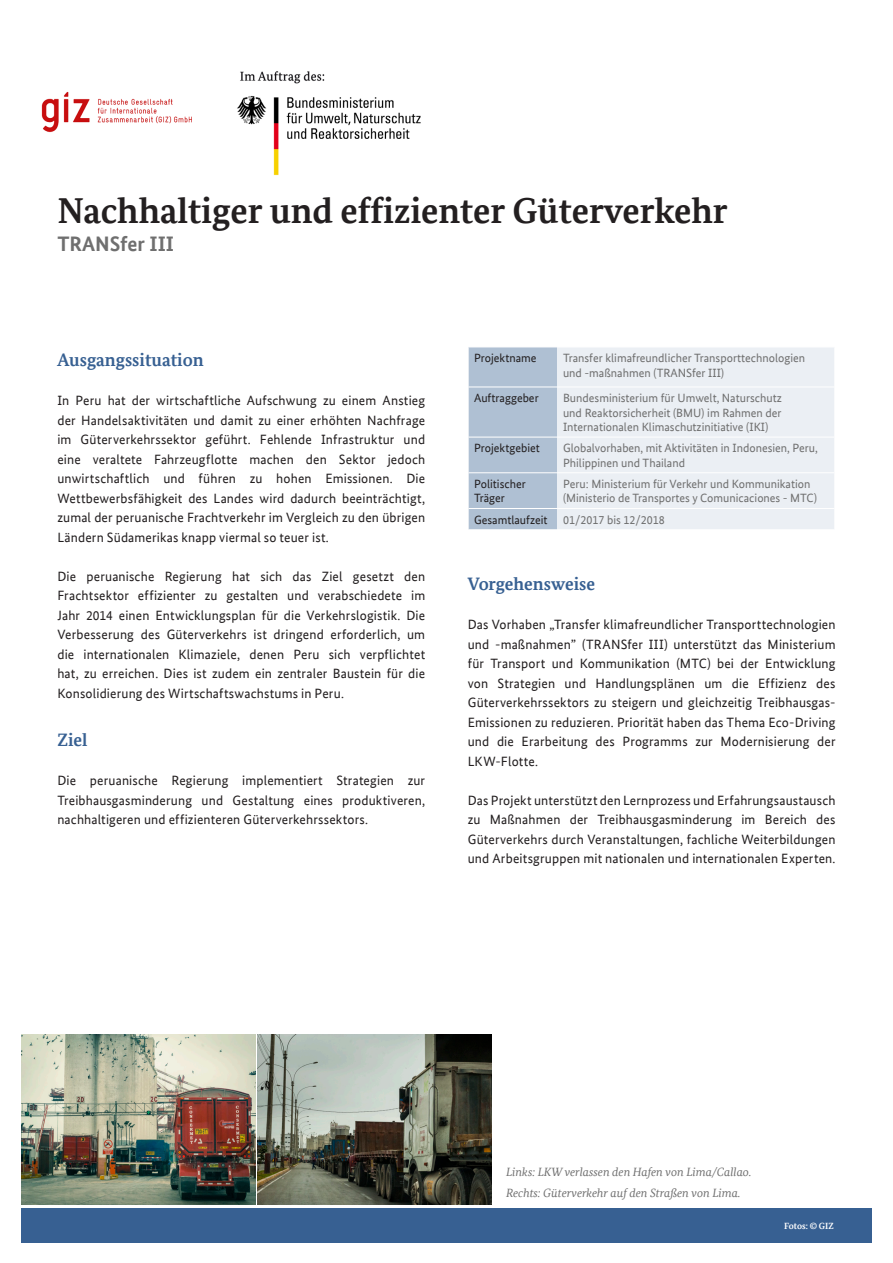
<style>
.page{position:relative;width:893px;height:1263px;background:#fff}
.page>*{position:absolute;margin:0;border:0;box-sizing:border-box;transform-origin:0 0}
.Subheadline{font:700 36px "Bundes Serif Office";color:#231f20}
.Subheadline-2{font:700 21px "Bundes Sans Office";color:#6f6f6f}
.Paragraph{font:700 18px "Bundes Serif Office";letter-spacing:-.005em;color:#376092}
.Überschrift1{font:700 18px "Bundes Serif Office";color:#376092}
.Paragraph-2{font:13.5px/19.5px "Bundes Sans Office";letter-spacing:.01em;color:#231f20;text-align:justify}
.Project_information{font:12px/14.4px "Bundes Sans Office";color:#6f6f6f}
.Chart_photo_descript{font:italic 12px "Bundes Serif Office";color:#6f6f6f}
.Project_information-2{font:12px/14.4px "Bundes Sans Office";color:#231f20}
.Photo_credits{font:700 9px "Bundes Serif Office";color:#fff}
</style>
<div class="page">
<div style="left:21px;top:1208px;width:851px;height:34px;background:#376092"></div>
<div style="left:557px;top:348px;width:277px;height:181px;background:#ebeff4"></div>
<div style="left:468px;top:347px;width:89px;height:182px;background:#afc0d3"></div>
<hr style="left:468px;top:387px;width:89px;height:1px;background:#fff">
<hr style="left:557px;top:387px;width:277px;height:1px;background:#fff">
<hr style="left:468px;top:437px;width:89px;height:1px;background:#fff">
<hr style="left:557px;top:437px;width:277px;height:1px;background:#fff">
<hr style="left:468px;top:508px;width:89px;height:1px;background:#fff">
<hr style="left:557px;top:508px;width:277px;height:1px;background:#fff">
<hr style="left:468px;top:472px;width:89px;height:1px;background:#fff">
<hr style="left:557px;top:472px;width:277px;height:1px;background:#fff">
<img style="left:41px;top:71px;width:380px;height:105px">
<img style="left:21px;top:1034px;width:234px;height:170px">
<img style="left:257px;top:1034px;width:234px;height:170px">
<p class="Subheadline" style="left:57px;top:189px;width:672px">Nachhaltiger und effizienter Güterverkehr</p>
<p class="Subheadline-2" style="left:57px;top:232px;width:118px">TRANSfer III</p>
<p class="Überschrift1" style="left:57px;top:349px;width:148px">Ausgangssituation</p>
<p class="Paragraph-2" style="left:57px;top:391px;width:369px">In Peru hat der wirtschaftliche Aufschwung zu einem Anstieg der Handelsaktivitäten und damit zu einer erhöhten Nachfrage im Güterverkehrssektor geführt. Fehlende Infrastruktur und eine veraltete Fahrzeugflotte machen den Sektor jedoch unwirtschaftlich und führen zu hohen Emissionen. Die Wettbewerbsfähigkeit des Landes wird dadurch beeinträchtigt, zumal der peruanische Frachtverkehr im Vergleich zu den übrigen Ländern Südamerikas knapp viermal so teuer ist.</p>
<p class="Paragraph-2" style="left:57px;top:566px;width:369px">Die peruanische Regierung hat sich das Ziel gesetzt den Frachtsektor effizienter zu gestalten und verabschiedete im Jahr 2014 einen Entwicklungsplan für die Verkehrslogistik. Die Verbesserung des Güterverkehrs ist dringend erforderlich, um die internationalen Klimaziele, denen Peru sich verpflichtet hat, zu erreichen. Dies ist zudem ein zentraler Baustein für die Konsolidierung des Wirtschaftswachstums in Peru.</p>
<p class="Paragraph" style="left:57px;top:730px;width:31px">Ziel</p>
<p class="Paragraph-2" style="left:57px;top:771px;width:369px">Die peruanische Regierung implementiert Strategien zur Treibhausgasminderung und Gestaltung eines produktiveren, nachhaltigeren und effizienteren Güterverkehrssektors.</p>
<p class="Project_information-2" style="left:474px;top:351px;width:64px">Projektname</p>
<p class="Project_information" style="left:563px;top:351px;width:244px">Transfer klimafreundlicher Transporttechnologien und -maßnahmen (TRANSfer III)</p>
<p class="Project_information-2" style="left:474px;top:391px;width:66px">Auftraggeber</p>
<p class="Project_information" style="left:563px;top:391px;width:220px;text-align:justify">Bundesministerium für Umwelt, Naturschutz und Reaktorsicherheit (BMU) im Rahmen der Internationalen Klimaschutzinitiative (IKI)</p>
<p class="Project_information-2" style="left:474px;top:441px;width:67px">Projektgebiet</p>
<p class="Project_information" style="left:563px;top:441px;width:256px">Globalvorhaben, mit Aktivitäten in Indonesien, Peru,<br>Philippinen und Thailand</p>
<p class="Project_information-2" style="left:474px;top:477px;width:53px">Politischer<br>Träger</p>
<p class="Project_information" style="left:563px;top:477px;width:249px">Peru: Ministerium für Verkehr und Kommunikation</p>
<p class="Project_information" style="left:563px;top:491px;width:255px">(Ministerio de Transportes y Comunicaciones - MTC)</p>
<p class="Project_information-2" style="left:474px;top:512px;width:75px">Gesamtlaufzeit</p>
<p class="Project_information" style="left:563px;top:512px;width:103px">01/2017 bis 12/2018</p>
<p class="Paragraph" style="left:468px;top:574px;width:129px">Vorgehensweise</p>
<p class="Paragraph-2" style="left:468px;top:615px;width:369px">Das Vorhaben „Transfer klimafreundlicher Transporttechnologien und -maßnahmen” (TRANSfer III) unterstützt das Ministerium für Transport und Kommunikation (MTC) bei der Entwicklung von Strategien und Handlungsplänen um die Effizienz des Güterverkehrssektors zu steigern und gleichzeitig Treibhausgas-Emissionen zu reduzieren. Priorität haben das Thema Eco-Driving und die Erarbeitung des Programms zur Modernisierung der LKW-Flotte.</p>
<p class="Paragraph-2" style="left:468px;top:790px;width:369px">Das Projekt unterstützt den Lernprozess und Erfahrungsaustausch zu Maßnahmen der Treibhausgasminderung im Bereich des Güterverkehrs durch Veranstaltungen, fachliche Weiterbildungen und Arbeitsgruppen mit nationalen und internationalen Experten.</p>
<p class="Chart_photo_descript" style="left:506px;top:1165px;width:247px">Links: LKW verlassen den Hafen von Lima/Callao.</p>
<p class="Chart_photo_descript" style="left:506px;top:1186px;width:236px">Rechts: Güterverkehr auf den Straßen von Lima.</p>
<p class="Photo_credits" style="left:784px;top:1220px;width:51px">Fotos: © GIZ</p>
</div>
